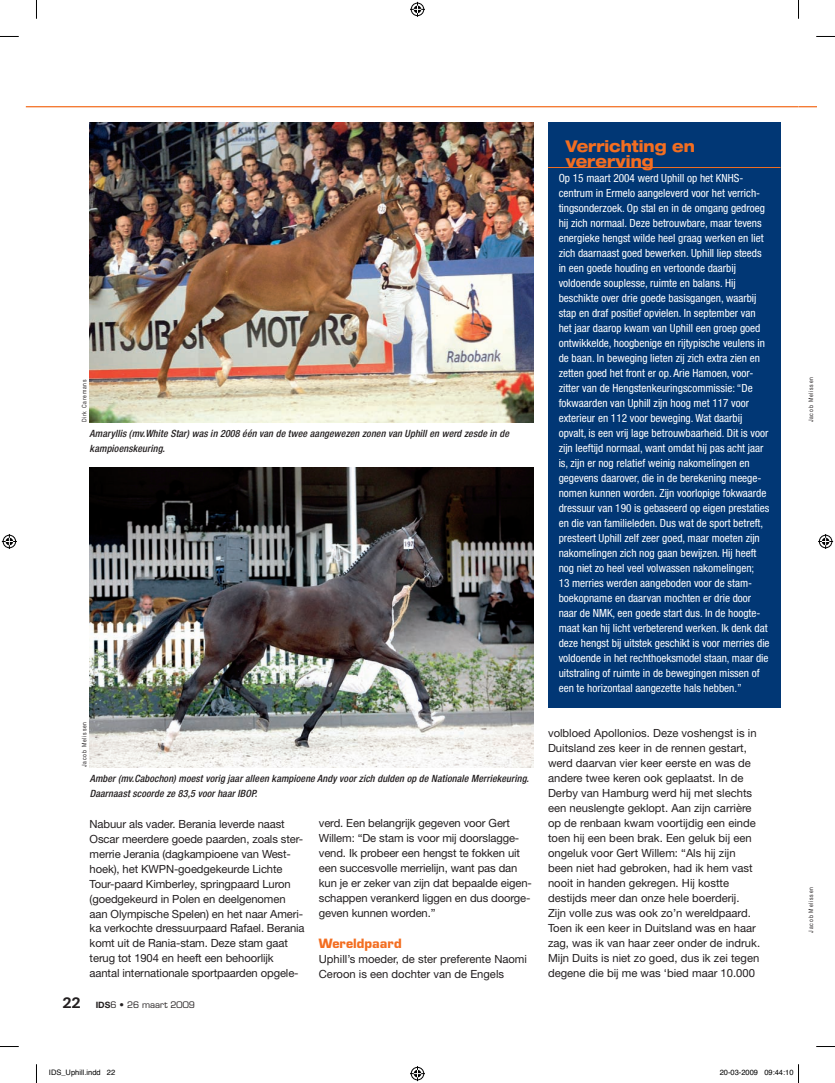
<style>
.page{position:relative;width:835px;height:1083px;background:#fff}
.page>*{position:absolute;margin:0;border:0;box-sizing:border-box;transform-origin:0 0}
.t1{font:800 expanded 16.25px/15px "Helvetica Neue LT Std";letter-spacing:-.005em;color:#f36e21;scale:.88 1}
.t2{font:800 15px "Caecilia LT Std";color:#231f20}
.t3{font:700 12.5px "Eurostile LT Std";color:#f36e21}
.t4{font:condensed 11.25px/15px "Helvetica Neue LT Std";color:#fff}
.t5{font:11.25px/15px "Helvetica Neue LT Std";letter-spacing:-.01em;color:#231f20}
.t6{font:italic 500 condensed 10px/15px "Helvetica Neue LT Std";letter-spacing:.01em;color:#231f20}
.t7{font:8.75px "Eurostile LT Std";color:#231f20}
.t8{font:7.5px "Helvetica";color:#000}
.t9{font:6.25px "Helvetica Neue LT Std";letter-spacing:.16em;color:#231f20;scale:.8 1}
.s1{font-family:"Helvetica Neue LT Std";font-weight:700}
</style>
<div class="page">
<div style="left:548px;top:122px;width:232px;height:585px;background:#013775"></div>
<hr style="left:548px;top:167px;width:232px;height:1px;background:#f36e21">
<img style="left:90px;top:122px;width:444px;height:300px">
<img style="left:90px;top:468px;width:444px;height:299px">
<hr style="left:26px;top:106px;width:772px;height:1px;background:#f36e21">
<svg style="left:798px;top:106px;width:18px;height:1px"></svg>
<svg style="left:0;top:36px;width:19px;height:1px"></svg>
<svg style="left:816px;top:36px;width:19px;height:1px"></svg>
<svg style="left:0;top:1046px;width:19px;height:1px"></svg>
<svg style="left:816px;top:1046px;width:19px;height:1px"></svg>
<svg style="left:36px;top:0;width:1px;height:19px"></svg>
<svg style="left:36px;top:1064px;width:1px;height:19px"></svg>
<svg style="left:798px;top:0;width:1px;height:19px"></svg>
<svg style="left:410px;top:2px;width:15px;height:15px"></svg>
<svg style="left:410px;top:1066px;width:15px;height:15px"></svg>
<svg style="left:2px;top:534px;width:15px;height:15px"></svg>
<svg style="left:818px;top:534px;width:15px;height:15px"></svg>
<svg style="left:798px;top:1064px;width:1px;height:19px"></svg>
<p class="t9" style="left:81px;top:422px;width:55px;rotate:-90deg">Dirk Caremans</p>
<p class="t6" style="left:90px;top:426px;width:421px">Amaryllis (mv.White Star) was in 2008 één van de twee aangewezen zonen van Uphill en werd zesde in de kampioenskeuring.</p>
<p class="t9" style="left:81px;top:767px;width:58px;rotate:-90deg">Jacob Melissen</p>
<p class="t6" style="left:90px;top:771px;width:440px">Amber (mv.Cabochon) moest vorig jaar alleen kampioene Andy voor zich dulden op de Nationale Merriekeuring.<br>Daarnaast scoorde ze 83,5 voor haar IBOP.</p>
<p class="t5" style="left:90px;top:816px;width:216px">Nabuur als vader. Berania leverde naast Oscar meerdere goede paarden, zoals ster&shy;merrie Jerania (dagkampioene van West&shy;hoek), het KWPN-goedgekeurde Lichte Tour-paard Kimberley, springpaard Luron (goedgekeurd in Polen en deelgenomen aan Olympische Spelen) en het naar Ameri&shy;ka verkochte dressuurpaard Rafael. Berania komt uit de Rania-stam. Deze stam gaat terug tot 1904 en heeft een behoorlijk aantal internationale sportpaarden opgele-</p>
<p class="t5" style="left:319px;top:816px;width:215px">verd. Een belangrijk gegeven voor Gert Willem: “De stam is voor mij doorslagge&shy;vend. Ik probeer een hengst te fokken uit een succesvolle merrielijn, want pas dan kun je er zeker van zijn dat bepaalde eigen&shy;schappen verankerd liggen en dus doorge&shy;geven kunnen worden.”</p>
<p class="t3" style="left:319px;top:935px;width:84px">Wereldpaard</p>
<p class="t5" style="left:319px;top:951px;width:210px">Uphill’s moeder, de ster preferente Naomi<br>Ceroon is een dochter van de Engels</p>
<p class="t2" style="left:63px;top:993px;width:19px">22</p>
<p class="t7" style="left:96px;top:999px;width:101px"><span class="s1">IDS</span>6 • 26 maart 2009</p>
<p class="t1" style="left:566px;top:139px;width:148px">Verrichting en vererving</p>
<p class="t4" style="left:559px;top:171px;width:212px">Op 15 maart 2004 werd Uphill op het KNHS&shy;centrum in Ermelo aangeleverd voor het verrich&shy;tingsonderzoek. Op stal en in de omgang gedroeg hij zich normaal. Deze betrouwbare, maar tevens energieke hengst wilde heel graag werken en liet zich daarnaast goed bewerken. Uphill liep steeds in een goede houding en vertoonde daarbij voldoende souplesse, ruimte en balans. Hij beschikte over drie goede basisgangen, waarbij stap en draf positief opvielen. In september van het jaar daarop kwam van Uphill een groep goed ontwikkelde, hoogbenige en rijtypische veulens in de baan. In beweging lieten zij zich extra zien en zetten goed het front er op. Arie Hamoen, voor&shy;zitter van de Hengstenkeuringscommissie: “De fokwaarden van Uphill zijn hoog met 117 voor exterieur en 112 voor beweging. Wat daarbij opvalt, is een vrij lage betrouwbaarheid. Dit is voor zijn leeftijd normaal, want omdat hij pas acht jaar is, zijn er nog relatief weinig nakomelingen en gegevens daarover, die in de berekening meege&shy;nomen kunnen worden. Zijn voorlopige fokwaarde dressuur van 190 is gebaseerd op eigen prestaties en die van familieleden. Dus wat de sport betreft, presteert Uphill zelf zeer goed, maar moeten zijn nakomelingen zich nog gaan bewijzen. Hij heeft nog niet zo heel veel volwassen nakomelingen;<br>13 merries werden aangeboden voor de stam&shy;boekopname en daarvan mochten er drie door naar de NMK, een goede start dus. In de hoogte&shy;maat kan hij licht verbeterend werken. Ik denk dat deze hengst bij uitstek geschikt is voor merries die voldoende in het rechthoeksmodel staan, maar die uitstraling of ruimte in de bewegingen missen of een te horizontaal aangezette hals hebben.”</p>
<p class="t5" style="left:548px;top:726px;width:214px">volbloed Apollonios. Deze voshengst is in Duitsland zes keer in de rennen gestart, werd daarvan vier keer eerste en was de andere twee keren ook geplaatst. In de Derby van Hamburg werd hij met slechts een neuslengte geklopt. Aan zijn carrière op de renbaan kwam voortijdig een einde toen hij een been brak. Een geluk bij een ongeluk voor Gert Willem: “Als hij zijn been niet had gebroken, had ik hem vast nooit in handen gekregen. Hij kostte destijds meer dan onze hele boerderij.<br>Zijn volle zus was ook zo’n wereldpaard.<br>Toen ik een keer in Duitsland was en haar zag, was ik van haar zeer onder de indruk.<br>Mijn Duits is niet zo goed, dus ik zei tegen degene die bij me was ‘bied maar 10.000</p>
<p class="t9" style="left:807px;top:422px;width:58px;rotate:-90deg">Jacob Melissen</p>
<p class="t9" style="left:807px;top:932px;width:58px;rotate:-90deg">Jacob Melissen</p>
<p class="t8" style="left:49px;top:1066px;width:68px">IDS_Uphill.indd 22</p>
<p class="t8" style="left:720px;top:1066px;width:75px">20-03-2009 09:44:10</p>
</div>
